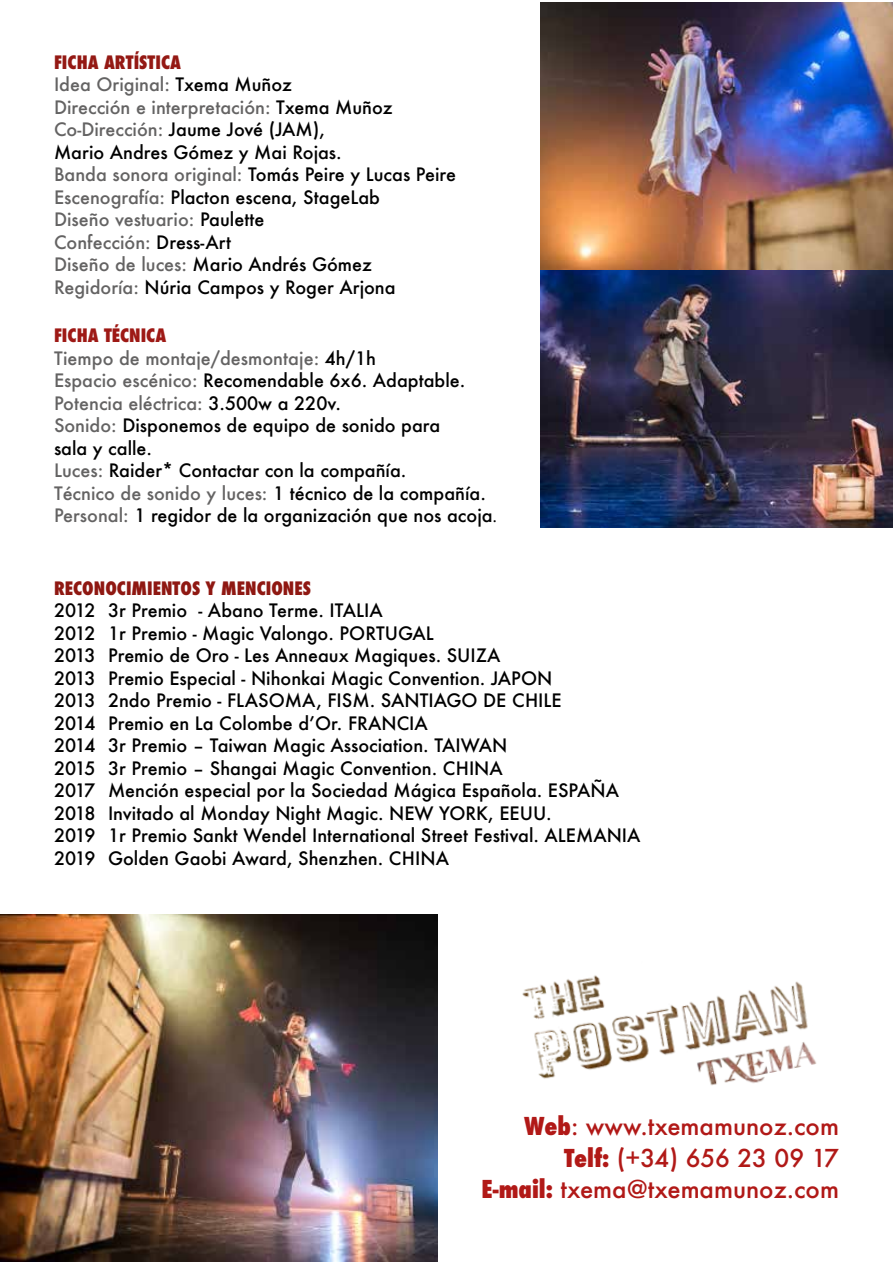
<style>
.page{position:relative;width:893px;height:1263px;background:#fff}
.page>*{position:absolute;margin:0;border:0;box-sizing:border-box;transform-origin:0 0}
.t1{font:500 24px/31.5px "Futura";color:#b11917;text-align:right}
.t2{font:500 18px/22.5px "Futura";color:#000}
.t3{font:800 condensed 18px "Futura";color:#8f1812}
.s1{font-weight:800;font-stretch:condensed;color:#941914}
.s2{color:#646363}
.s3{font-weight:800;font-stretch:condensed;color:#9e1915}
.s4{font-size:15px}
.s5{font-weight:800;font-stretch:condensed}
</style>
<div class="page">
<img style="left:541px;top:269px;width:352px;height:258px">
<img style="left:541px;top:2px;width:352px;height:267px">
<img style="left:0;top:915px;width:437px;height:347px">
<img style="left:522px;top:975px;width:295px;height:111px">
<p class="t2" style="left:54px;top:51px;width:404px"><span class="s1">FICHA ARTÍSTICA<br></span><span class="s2">Idea Original:</span> Txema Muñoz<br><span class="s2">Dirección e interpretación:</span> Txema Muñoz <span class="s2">Co-Dirección:</span> Jaume Jové (JAM),<br>Mario Andres Gómez y Mai Rojas.<br><span class="s2">Banda sonora original:</span> Tomás Peire y Lucas Peire <span class="s2">Escenografía:</span> Placton escena, StageLab<br><span class="s2">Diseño vestuario:</span> Paulette<br><span class="s2">Confección:</span> Dress-Art<br><span class="s2">Diseño de luces:</span> Mario Andrés Gómez <span class="s2">Regidoría:</span> Núria Campos y Roger Arjona</p>
<p class="t2" style="left:54px;top:324px;width:445px"><span class="s3">FICHA TÉCNICA<br></span><span class="s2">Tiempo de montaje/desmontaje:</span> 4h/1h<br><span class="s2">Espacio escénico:</span> Recomendable 6x6. Adaptable.<br><span class="s2">Potencia eléctrica:</span> 3.500w a 220v.<br><span class="s2">Sonido:</span> Disponemos de equipo de sonido para<br>sala y calle.<br><span class="s2">Luces:</span> Raider* Contactar con la compañía.<br><span class="s2">Técnico de sonido y luces:</span> 1 técnico de la compañía.<br><span class="s2">Personal:</span> 1 regidor de la organización que nos acoja<span class="s4">.</span></p>
<p class="t3" style="left:54px;top:576px;width:258px">RECONOCIMIENTOS Y MENCIONES</p>
<p class="t2" style="left:54px;top:599px;width:588px">2012 3r Premio - Abano Terme. ITALIA<br>2012 1r Premio - Magic Valongo. PORTUGAL<br>2013 Premio de Oro - Les Anneaux Magiques. SUIZA<br>2013 Premio Especial - Nihonkai Magic Convention. JAPON<br>2013 2ndo Premio - FLASOMA, FISM. SANTIAGO DE CHILE<br>2014 Premio en La Colombe d’Or. FRANCIA<br>2014 3r Premio – Taiwan Magic Association. TAIWAN<br>2015 3r Premio – Shangai Magic Convention. CHINA<br>2017 Mención especial por la Sociedad Mágica Española. ESPAÑA 2018 Invitado al Monday Night Magic. NEW YORK, EEUU.<br>2019 1r Premio Sankt Wendel International Street Festival. ALEMANIA 2019 Golden Gaobi Award, Shenzhen. CHINA</p>
<h1 class="t1" style="left:482px;top:1110px;width:359px"><span class="s5">Web</span>: www.txemamunoz.com<br><span class="s5">Telf:</span> (+34) 656 23 09 17<br><span class="s5">E-mail:</span> txema@txemamunoz.com</h1>
</div>
